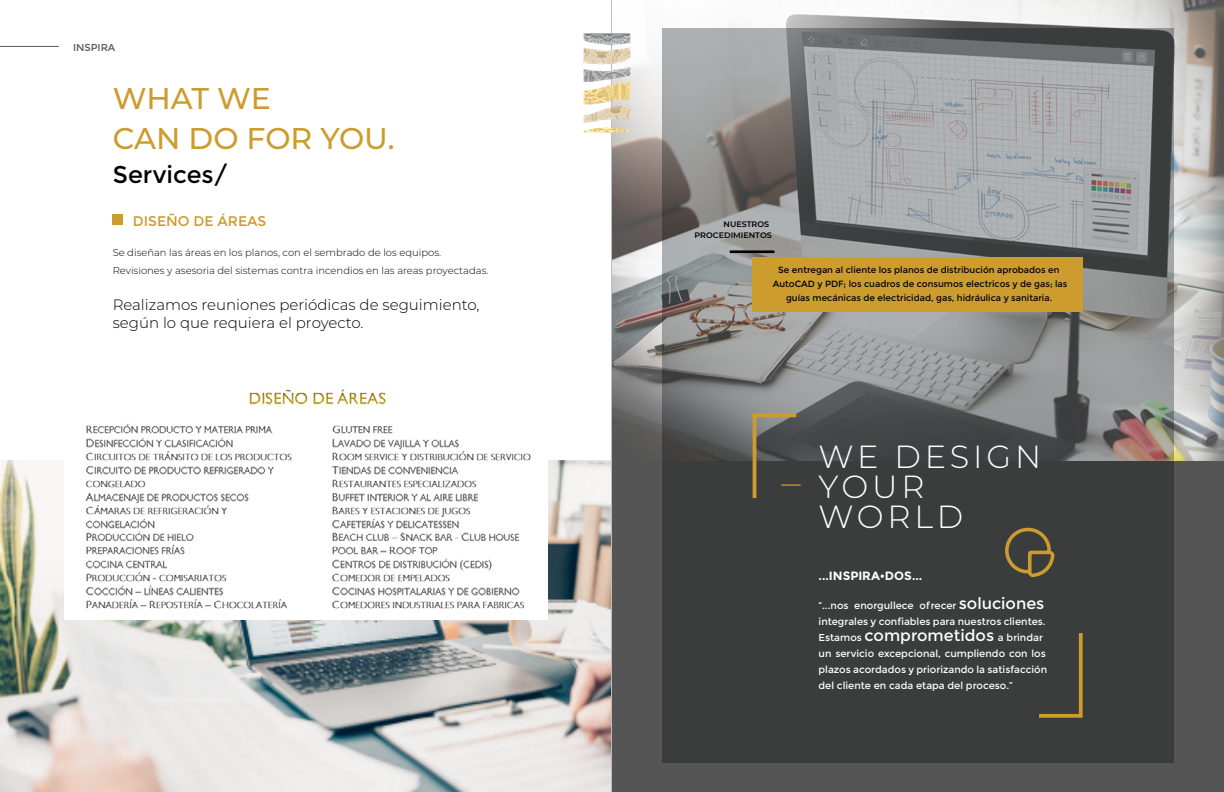
<style>
.page{position:relative;width:1224px;height:792px;background:#fff}
.page>*{position:absolute;margin:0;border:0;box-sizing:border-box;transform-origin:0 0}
.t1{font:300 32px/30px "Montserrat";letter-spacing:.12em;color:#fff}
.t2{font:500 30px/40px "Montserrat";letter-spacing:-.005em;color:#cd9c2e}
.t3{font:24px "Montserrat";color:#000}
.t4{font:300 15px/18px "Montserrat";color:#000}
.t5{font:14px "Montserrat";color:#cd9c2e}
.t6{font:700 12px "Montserrat";color:#fff}
.t7{font:10px/16px "Montserrat";color:#fff}
.t8{font:300 10px/18px "Montserrat";color:#000}
.t9{font:10px "Montserrat";color:#58595b}
.t10{font:9px/14px "Montserrat";color:#000;text-align:center}
.t11{font:600 8px "Montserrat";color:#000}
.s1{font-size:16px}
</style>
<div class="page">
<img style="left:0;top:461px;width:611px;height:331px">
<svg style="left:612px;top:460px;width:612px;height:332px;background:#414242"></svg>
<img style="left:612px;top:0;width:612px;height:460px">
<svg style="left:753px;top:413px;width:43px;height:85px;background:#595448"></svg>
<svg style="left:1039px;top:633px;width:44px;height:85px;background:#4d483a"></svg>
<hr style="left:730px;top:250px;width:44px;height:3px;background:#000">
<hr style="left:781px;top:484px;width:20px;height:2px;background:#cd9c2e">
<svg style="left:1005px;top:528px;width:49px;height:49px;background:#615538"></svg>
<hr style="left:611px;top:0;width:1px;height:792px;background:#bcbec0">
<div style="left:112px;top:214px;width:11px;height:11px;background:#cd9c2e"></div>
<img style="left:64px;top:387px;width:484px;height:233px">
<img style="left:583px;top:28px;width:66px;height:111px">
<hr style="left:0;top:46px;width:59px;height:1px;background:#58595b">
<div style="left:753px;top:257px;width:330px;height:54px;background:#cd9c2e"></div>
<p class="t9" style="left:73px;top:42px;width:44px">INSPIRA</p>
<h2 class="t2" style="left:113px;top:77px;width:283px">WHAT WE<br>CAN DO FOR YOU.</h2>
<h3 class="t3" style="left:113px;top:161px;width:116px">Services/</h3>
<h3 class="t5" style="left:133px;top:213px;width:135px">DISEÑO DE ÁREAS</h3>
<p class="t8" style="left:113px;top:243px;width:377px">Se diseñan las áreas en los planos, con el sembrado de los equipos.<br>Revisiones y asesoria del sistemas contra incendios en las areas proyectadas.</p>
<h3 class="t4" style="left:113px;top:295px;width:368px">Realizamos reuniones periódicas de seguimiento, según lo que requiera el proyecto.</h3>
<p class="t11" style="left:724px;top:218px;width:47px">NUESTROS</p>
<p class="t11" style="left:695px;top:229px;width:79px">PROCEDIMIENTOS</p>
<p class="t10" style="left:773px;top:263px;width:296px">Se entregan al cliente los planos de distribución aprobados en<br>AutoCAD y PDF; los cuadros de consumos electricos y de gas; las guías mecánicas de electricidad, gas, hidráulica y sanitaria.</p>
<h1 class="t1" style="left:819px;top:440px;width:224px">WE DESIGN<br>YOUR<br>WORLD</h1>
<p class="t6" style="left:819px;top:569px;width:105px">...INSPIRA•DOS...</p>
<p class="t7" style="left:819px;top:598px;width:230px">“...nos enorgullece ofrecer <span class="s1">soluciones </span>integrales y confiables para nuestros clientes.<br>Estamos <span class="s1">comprometidos</span> a brindar un servicio excepcional, cumpliendo con los plazos acordados y priorizando la satisfacción del cliente en cada etapa del proceso.”</p>
</div>
